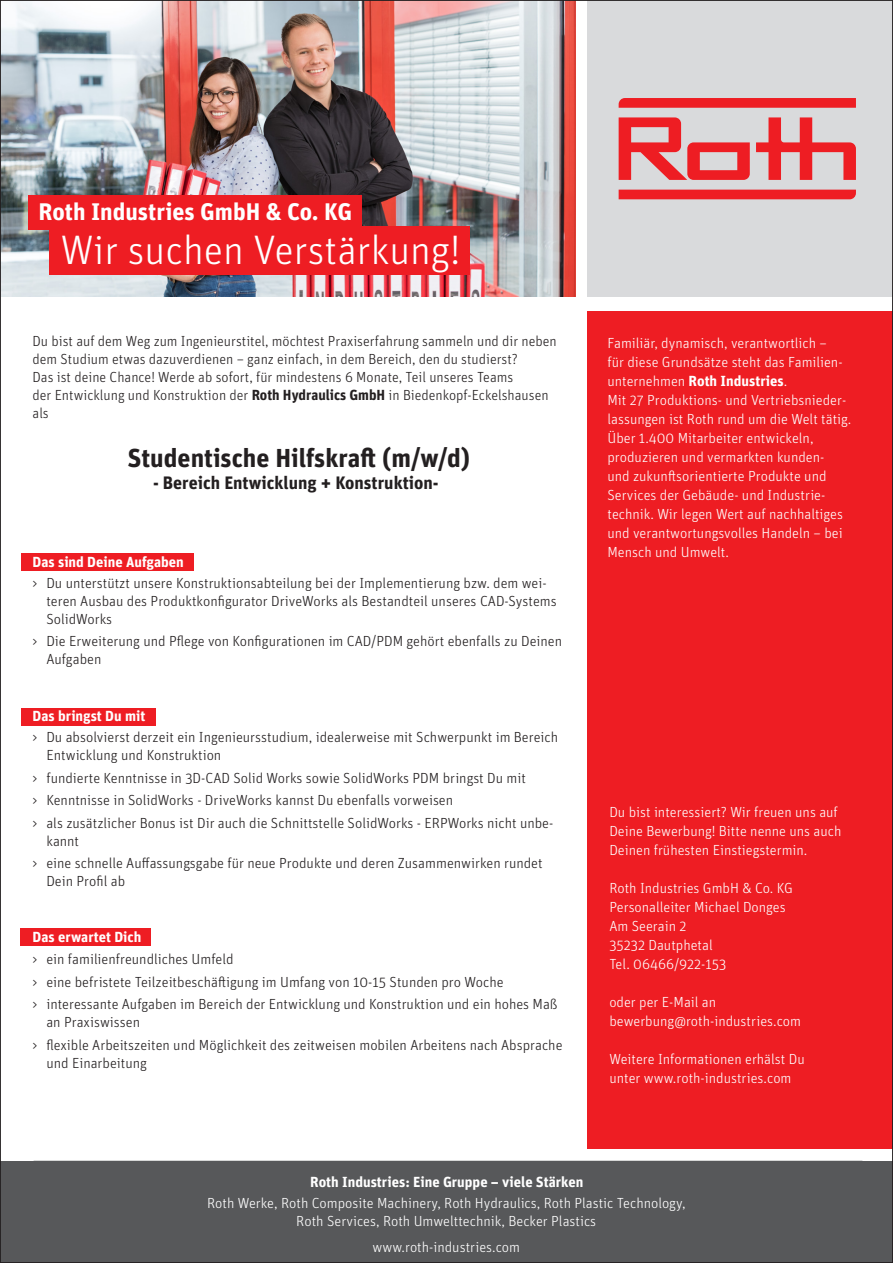
<style>
.page{position:relative;width:893px;height:1263px;background:#fff}
.page>*{position:absolute;margin:0;border:0;box-sizing:border-box;transform-origin:0 0}
.t1{font:300 41.1px "Unit OT";color:#fff}
.t2{font:700 25.95px "Unit OT";color:#231f20}
.t3{font:700 24px "Unit OT";color:#fff}
.t4{font:700 18px "Unit OT";color:#231f20}
.t5{font:300 14.55px/18px "Unit OT";color:#231f20}
.t6{font:300 14.55px/19px "Unit OT";color:#fff}
.t7{font:700 14.55px "Unit OT";color:#fff}
.s1{font-weight:700}
</style>
<div class="page">
<img style="left:2px;top:2px;width:573px;height:295px">
<div style="left:587px;top:0;width:306px;height:297px;background:#d9dadc"></div>
<div style="left:0;top:1161px;width:893px;height:101px;background:#57585a"></div>
<div style="left:587px;top:311px;width:306px;height:837px;background:#ee1d23"></div>
<div style="left:21px;top:929px;width:130px;height:17px;background:#ee1d23"></div>
<div style="left:21px;top:708px;width:134px;height:17px;background:#ee1d23"></div>
<div style="left:21px;top:553px;width:173px;height:18px;background:#ee1d23"></div>
<div style="left:28px;top:195px;width:334px;height:34px;background:#ee1d23"></div>
<div style="left:50px;top:226px;width:420px;height:49px;background:#ee1d23"></div>
<div style="left:619px;top:190px;width:237px;height:9px;background:#ee1d23"></div>
<svg style="left:619px;top:98px;width:237px;height:10px;background:#ed2228"></svg>
<svg style="left:756px;top:117px;width:100px;height:63px"></svg>
<svg style="left:619px;top:117px;width:131px;height:63px"></svg>
<h3 class="t3" style="left:39px;top:196px;width:315px">Roth Industries GmbH &amp; Co. KG</h3>
<h1 class="t1" style="left:61px;top:225px;width:401px">Wir suchen Verstärkung!</h1>
<p class="t5" style="left:33px;top:332px;width:526px">Du bist auf dem Weg zum Ingenieurstitel, möchtest Praxiserfahrung sammeln und dir neben dem Studium etwas dazuverdienen – ganz einfach, in dem Bereich, den du studierst?<br>Das ist deine Chance! Werde ab sofort, für mindestens 6 Monate, Teil unseres Teams<br>der Entwicklung und Konstruktion der <span class="s1">Roth Hydraulics GmbH</span> in Biedenkopf-Eckelshausen als</p>
<h2 class="t2" style="left:127px;top:441px;width:344px">Studentische Hilfskraft (m/w/d)</h2>
<p class="t4" style="left:153px;top:471px;width:287px">- Bereich Entwicklung + Konstruktion-</p>
<p class="t7" style="left:33px;top:552px;width:153px">Das sind Deine Aufgaben</p>
<p class="t5" style="left:46px;top:574px;width:512px;text-indent:-14px">&gt; Du unterstützt unsere Konstruktionsabteilung bei der Implementierung bzw. dem wei&shy;teren Ausbau des Produktkonfigurator DriveWorks als Bestandteil unseres CAD-Systems<br>SolidWorks</p>
<p class="t5" style="left:46px;top:632px;width:517px;text-indent:-14px">&gt; Die Erweiterung und Pflege von Konfigurationen im CAD/PDM gehört ebenfalls zu Deinen<br>Aufgaben</p>
<p class="t7" style="left:33px;top:707px;width:114px">Das bringst Du mit</p>
<p class="t5" style="left:46px;top:728px;width:513px;text-indent:-14px">&gt; Du absolvierst derzeit ein Ingenieursstudium, idealerweise mit Schwerpunkt im Bereich<br>Entwicklung und Konstruktion</p>
<p class="t5" style="left:33px;top:766px;width:522px;line-height:22.5px">&gt; fundierte Kenntnisse in 3D-CAD Solid Works sowie SolidWorks PDM bringst Du mit<br>&gt; Kenntnisse in SolidWorks - DriveWorks kannst Du ebenfalls vorweisen<br>&gt; als zusätzlicher Bonus ist Dir auch die Schnittstelle SolidWorks - ERPWorks nicht unbe-</p>
<p class="t5" style="left:33px;top:829px;width:512px;line-height:22.5px;text-indent:14px">kannt<br>&gt; eine schnelle Auffassungsgabe für neue Produkte und deren Zusammenwirken rundet</p>
<p class="t5" style="left:46px;top:872px;width:80px">Dein Profil ab</p>
<p class="t7" style="left:33px;top:927px;width:110px">Das erwartet Dich</p>
<p class="t5" style="left:33px;top:948px;width:527px;line-height:22.5px">&gt; ein familienfreundliches Umfeld<br>&gt; eine befristete Teilzeitbeschäftigung im Umfang von 10-15 Stunden pro Woche<br>&gt; interessante Aufgaben im Bereich der Entwicklung und Konstruktion und ein hohes Maß</p>
<p class="t5" style="left:33px;top:1011px;width:531px;line-height:22.5px;text-indent:14px">an Praxiswissen<br>&gt; flexible Arbeitszeiten und Möglichkeit des zeitweisen mobilen Arbeitens nach Absprache</p>
<p class="t5" style="left:46px;top:1054px;width:102px">und Einarbeitung</p>
<p class="t6" style="left:607px;top:334px;width:245px">Familiär, dynamisch, verantwortlich –<br>für diese Grundsätze steht das Familien&shy;unternehmen <span class="s1">Roth Industries</span>.<br>Mit 27 Produktions- und Vertriebsnieder&shy;lassungen ist Roth rund um die Welt tätig.<br>Über 1.400 Mitarbeiter entwickeln, produzieren und vermarkten kunden-<br>und zukunftsorientierte Produkte und Services der Gebäude- und Industrie&shy;technik. Wir legen Wert auf nachhaltiges und verantwortungsvolles Handeln – bei Mensch und Umwelt.</p>
<p class="t6" style="left:609px;top:802px;width:234px">Du bist interessiert? Wir freuen uns auf<br>Deine Bewerbung! Bitte nenne uns auch<br>Deinen frühesten Einstiegstermin.</p>
<p class="t6" style="left:609px;top:878px;width:185px">Roth Industries GmbH &amp; Co. KG<br>Personalleiter Michael Donges<br>Am Seerain 2<br>35232 Dautphetal<br>Tel. 06466/922-153</p>
<p class="t6" style="left:609px;top:992px;width:193px">oder per E-Mail an bewerbung@roth-industries.com</p>
<p class="t6" style="left:609px;top:1049px;width:197px">Weitere Informationen erhälst Du unter www.roth-industries.com</p>
<p class="t7" style="left:310px;top:1172px;width:275px">Roth Industries: Eine Gruppe – viele Stärken</p>
<p class="t6" style="left:207px;top:1194px;width:480px;line-height:17.5px;text-align:center">Roth Werke, Roth Composite Machinery, Roth Hydraulics, Roth Plastic Technology,<br>Roth Services, Roth Umwelttechnik, Becker Plastics</p>
<p class="t6" style="left:372px;top:1237px;width:149px">www.roth-industries.com</p>
</div>
